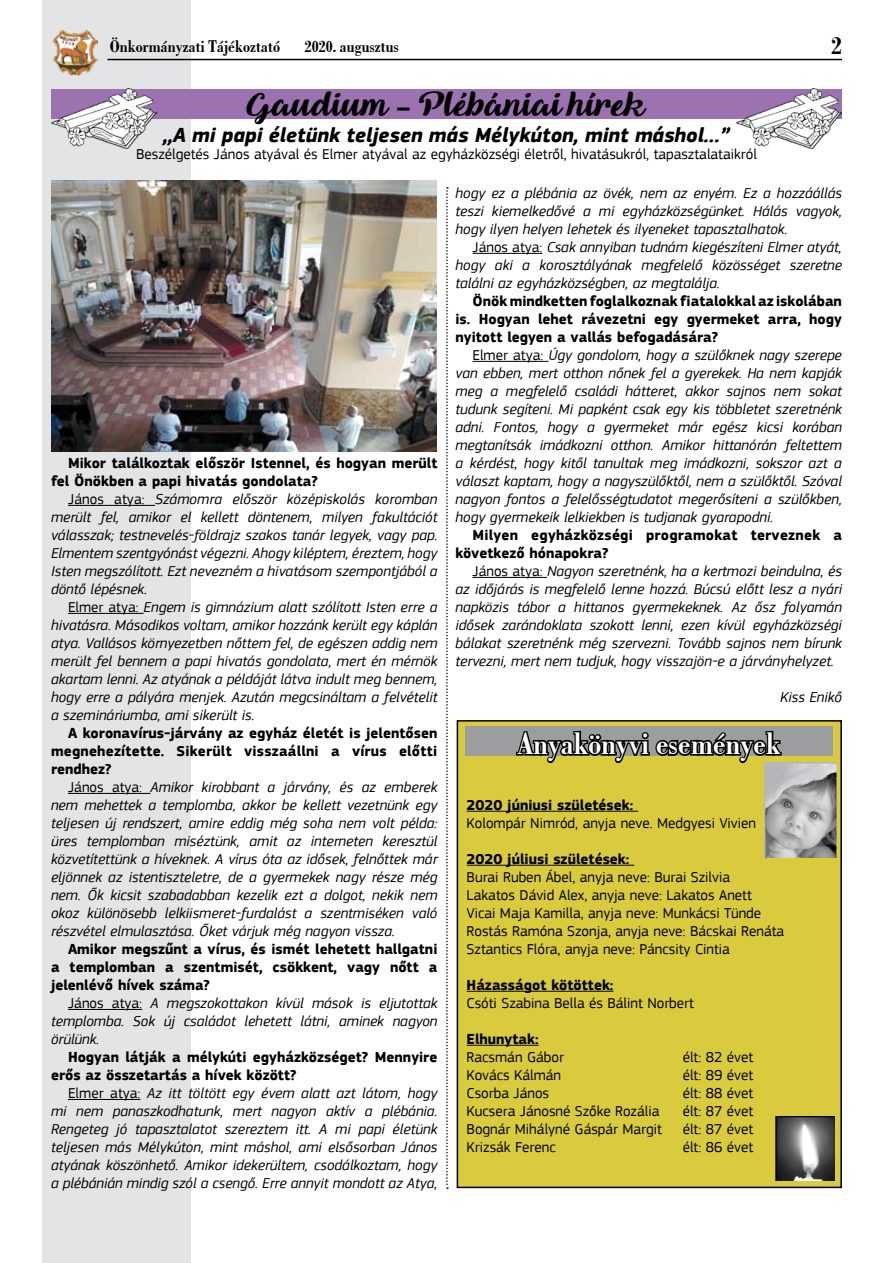
<style>
.page{position:relative;width:893px;height:1263px;background:#fff}
.page>*{position:absolute;margin:0;border:0;box-sizing:border-box;transform-origin:0 0}
.t1{font:33px "Queenof Heaven";color:#000}
.t2{font:700 condensed 33px "H Bodoni";color:#fff}
.t3{font:700 condensed 27px "H Bodoni";color:#000}
.t4{font:italic 700 21px "PF Square Sans Pro";color:#000}
.t5{font:700 condensed 18px "H Bodoni";color:#000}
.t6{font:italic 15px/18px "PF Square Sans Pro";color:#000;text-align:justify}
.t7{font:700 15px/18px "PF Square Sans Pro";color:#000}
.t8{font:15px/18px "PF Square Sans Pro";color:#000}
.s1{font-family:"PF Square Sans Pro";font-weight:700;font-size:27px}
.s2{font-style:normal}
</style>
<div class="page">
<div style="left:43px;top:0;width:148px;height:1263px;background:#e3e4e5"></div>
<hr style="left:107px;top:59px;width:735px;height:1px;background:#000">
<img style="left:52px;top:30px;width:45px;height:45px">
<hr style="left:68px;top:505px;width:87px;height:1px;background:#000">
<hr style="left:68px;top:613px;width:76px;height:1px;background:#000">
<hr style="left:68px;top:793px;width:82px;height:1px;background:#000">
<hr style="left:68px;top:1009px;width:74px;height:1px;background:#000">
<hr style="left:68px;top:1099px;width:72px;height:1px;background:#000">
<hr style="left:472px;top:253px;width:70px;height:1px;background:#000">
<hr style="left:472px;top:361px;width:76px;height:1px;background:#000">
<hr style="left:472px;top:577px;width:75px;height:1px;background:#000">
<svg style="left:446px;top:187px;width:2px;height:1002px"></svg>
<div style="left:51px;top:89px;width:791px;height:29px;background:#9c72b1"></div>
<img style="left:51px;top:89px;width:106px;height:60px">
<img style="left:736px;top:89px;width:106px;height:60px">
<img style="left:51px;top:180px;width:386px;height:271px">
<div style="left:457px;top:721px;width:384px;height:466px;background:#d9cb3d"></div>
<hr style="left:467px;top:811px;width:171px;height:1px;background:#000">
<hr style="left:467px;top:865px;width:167px;height:1px;background:#000">
<hr style="left:467px;top:991px;width:146px;height:1px;background:#000">
<hr style="left:467px;top:1045px;width:72px;height:1px;background:#000">
<div style="left:457px;top:720px;width:385px;height:468px;border:2px solid #000"></div>
<div style="left:465px;top:726px;width:368px;height:30px;background:#9c9d9f"></div>
<svg style="left:516px;top:730px;width:266px;height:36px"></svg>
<img style="left:765px;top:762px;width:72px;height:96px">
<img style="left:776px;top:1116px;width:59px;height:64px">
<p class="t5" style="left:110px;top:37px;width:172px">Önkormányzati Tájékoztató</p>
<p class="t5" style="left:305px;top:37px;width:96px">2020. augusztus</p>
<h2 class="t3" style="left:831px;top:31px;width:12px">2</h2>
<h1 class="t1" style="left:248px;top:84px;width:399px">Gaudium <span class="s1">–</span> Plébániai hírek</h1>
<h3 class="t4" style="left:163px;top:123px;width:568px">,,A mi papi életünk teljesen más Mélykúton, mint máshol…”</h3>
<p class="t8" style="left:136px;top:145px;width:622px">Beszélgetés János atyával és Elmer atyával az egyházközségi életről, hivatásukról, tapasztalataikról</p>
<p class="t7" style="left:51px;top:455px;width:388px;text-indent:17px">Mikor találkoztak először Istennel, és hogyan merült fel Önökben a papi hivatás gondolata?</p>
<p class="t6" style="left:51px;top:490px;width:388px;text-indent:17px"><span class="s2">János atya:</span> Számomra először középiskolás koromban merült fel, amikor el kellett döntenem, milyen fakultációt válasszak; testnevelés-földrajz szakos tanár legyek, vagy pap.<br>Elmentem szentgyónást végezni. Ahogy kiléptem, éreztem, hogy Isten megszólított. Ezt nevezném a hivatásom szempontjából a döntő lépésnek.</p>
<p class="t6" style="left:51px;top:598px;width:388px;text-indent:17px"><span class="s2">Elmer atya:</span> Engem is gimnázium alatt szólított Isten erre a hivatásra. Másodikos voltam, amikor hozzánk került egy káplán atya. Vallásos környezetben nőttem fel, de egészen addig nem merült fel bennem a papi hivatás gondolata, mert én mérnök akartam lenni. Az atyának a példáját látva indult meg bennem, hogy erre a pályára menjek. Azután megcsináltam a felvételit a szemináriumba, ami sikerült is.</p>
<p class="t7" style="left:51px;top:725px;width:388px;text-align:justify;text-indent:17px">A koronavírus-járvány az egyház életét is jelentősen megnehezítette. Sikerült visszaállni a vírus előtti rendhez?</p>
<p class="t6" style="left:51px;top:778px;width:388px;text-indent:17px"><span class="s2">János atya:</span> Amikor kirobbant a járvány, és az emberek nem mehettek a templomba, akkor be kellett vezetnünk egy teljesen új rendszert, amire eddig még soha nem volt példa: üres templomban miséztünk, amit az interneten keresztül közvetítettünk a híveknek. A vírus óta az idősek, felnőttek már eljönnek az istentiszteletre, de a gyermekek nagy része még nem. Ők kicsit szabadabban kezelik ezt a dolgot, nekik nem okoz különösebb lelkiismeret-furdalást a szentmiséken való részvétel elmulasztása. Őket várjuk még nagyon vissza.</p>
<p class="t7" style="left:51px;top:941px;width:388px;text-align:justify;text-indent:17px">Amikor megszűnt a vírus, és ismét lehetett hallgatni a templomban a szentmisét, csökkent, vagy nőtt a jelenlévő hívek száma?</p>
<p class="t6" style="left:51px;top:994px;width:388px;text-indent:17px"><span class="s2">János atya:</span> A megszokottakon kívül mások is eljutottak templomba. Sok új családot lehetett látni, aminek nagyon örülünk.</p>
<p class="t7" style="left:51px;top:1049px;width:388px;text-indent:17px">Hogyan látják a mélykúti egyházközséget? Mennyire erős az összetartás a hívek között?</p>
<p class="t6" style="left:51px;top:1084px;width:388px;text-indent:17px"><span class="s2">Elmer atya:</span> Az itt töltött egy évem alatt azt látom, hogy mi nem panaszkodhatunk, mert nagyon aktív a plébánia.<br>Rengeteg jó tapasztalatot szereztem itt. A mi papi életünk teljesen más Mélykúton, mint máshol, ami elsősorban János atyának köszönhető. Amikor idekerültem, csodálkoztam, hogy a plébánián mindig szól a csengő. Erre annyit mondott az Atya,</p>
<p class="t6" style="left:455px;top:184px;width:388px">hogy ez a plébánia az övék, nem az enyém. Ez a hozzáállás teszi kiemelkedővé a mi egyházközségünket. Hálás vagyok, hogy ilyen helyen lehetek és ilyeneket tapasztalhatok.</p>
<p class="t6" style="left:455px;top:238px;width:388px;text-indent:17px"><span class="s2">János atya:</span> Csak annyiban tudnám kiegészíteni Elmer atyát, hogy aki a korosztályának megfelelő közösséget szeretne találni az egyházközségben, az megtalálja.</p>
<p class="t7" style="left:455px;top:293px;width:388px;text-align:justify;text-indent:17px">Önök mindketten foglalkoznak fiatalokkal az iskolában is. Hogyan lehet rávezetni egy gyermeket arra, hogy nyitott legyen a vallás befogadására?</p>
<p class="t6" style="left:455px;top:346px;width:388px;text-indent:17px"><span class="s2">Elmer atya:</span> Úgy gondolom, hogy a szülőknek nagy szerepe van ebben, mert otthon nőnek fel a gyerekek. Ha nem kapják meg a megfelelő családi hátteret, akkor sajnos nem sokat tudunk segíteni. Mi papként csak egy kis többletet szeretnénk adni. Fontos, hogy a gyermeket már egész kicsi korában megtanítsák imádkozni otthon. Amikor hittanórán feltettem a kérdést, hogy kitől tanultak meg imádkozni, sokszor azt a választ kaptam, hogy a nagyszülőktől, nem a szülőktől. Szóval nagyon fontos a felelősségtudatot megerősíteni a szülőkben, hogy gyermekeik lelkiekben is tudjanak gyarapodni.</p>
<p class="t7" style="left:455px;top:527px;width:388px;text-indent:17px">Milyen egyházközségi programokat terveznek a következő hónapokra?</p>
<p class="t6" style="left:455px;top:562px;width:388px;text-indent:17px"><span class="s2">János atya:</span> Nagyon szeretnénk, ha a kertmozi beindulna, és az időjárás is megfelelő lenne hozzá. Búcsú előtt lesz a nyári napközis tábor a hittanos gyermekeknek. Az ősz folyamán idősek zarándoklata szokott lenni, ezen kívül egyházközségi bálakat szeretnénk még szervezni. Tovább sajnos nem bírunk tervezni, mert nem tudjuk, hogy visszajön-e a járványhelyzet.</p>
<p class="t6" style="left:780px;top:688px;width:63px">Kiss Enikő</p>
<h1 class="t2" style="left:517px;top:725px;width:265px">Anyakönyvi események</h1>
<p class="t7" style="left:467px;top:797px;width:168px">2020 júniusi születések:</p>
<p class="t8" style="left:467px;top:814px;width:291px">Kolompár Nimród, anyja neve. Medgyesi Vivien</p>
<p class="t7" style="left:467px;top:851px;width:164px">2020 júliusi születések:</p>
<p class="t8" style="left:467px;top:868px;width:319px">Burai Ruben Ábel, anyja neve: Burai Szilvia<br>Lakatos Dávid Alex, anyja neve: Lakatos Anett Vicai Maja Kamilla, anyja neve: Munkácsi Tünde Rostás Ramóna Szonja, anyja neve: Bácskai Renáta Sztantics Flóra, anyja neve: Páncsity Cintia</p>
<p class="t7" style="left:467px;top:977px;width:148px">Házasságot kötöttek:</p>
<p class="t8" style="left:467px;top:994px;width:229px">Csóti Szabina Bella és Bálint Norbert</p>
<p class="t7" style="left:467px;top:1031px;width:73px">Elhunytak:</p>
<p class="t8" style="left:467px;top:1048px;width:99px">Racsmán Gábor</p>
<p class="t8" style="left:683px;top:1048px;width:72px">élt: 82 évet</p>
<p class="t8" style="left:467px;top:1066px;width:96px">Kovács Kálmán</p>
<p class="t8" style="left:683px;top:1066px;width:72px">élt: 89 évet</p>
<p class="t8" style="left:467px;top:1084px;width:84px">Csorba János</p>
<p class="t8" style="left:683px;top:1084px;width:72px">élt: 88 évet</p>
<p class="t8" style="left:467px;top:1102px;width:194px">Kucsera Jánosné Szőke Rozália</p>
<p class="t8" style="left:683px;top:1102px;width:72px">élt: 87 évet</p>
<p class="t8" style="left:467px;top:1120px;width:197px">Bognár Mihályné Gáspár Margit</p>
<p class="t8" style="left:683px;top:1120px;width:72px">élt: 87 évet</p>
<p class="t8" style="left:467px;top:1138px;width:91px">Krizsák Ferenc</p>
<p class="t8" style="left:683px;top:1138px;width:72px">élt: 86 évet</p>
</div>
